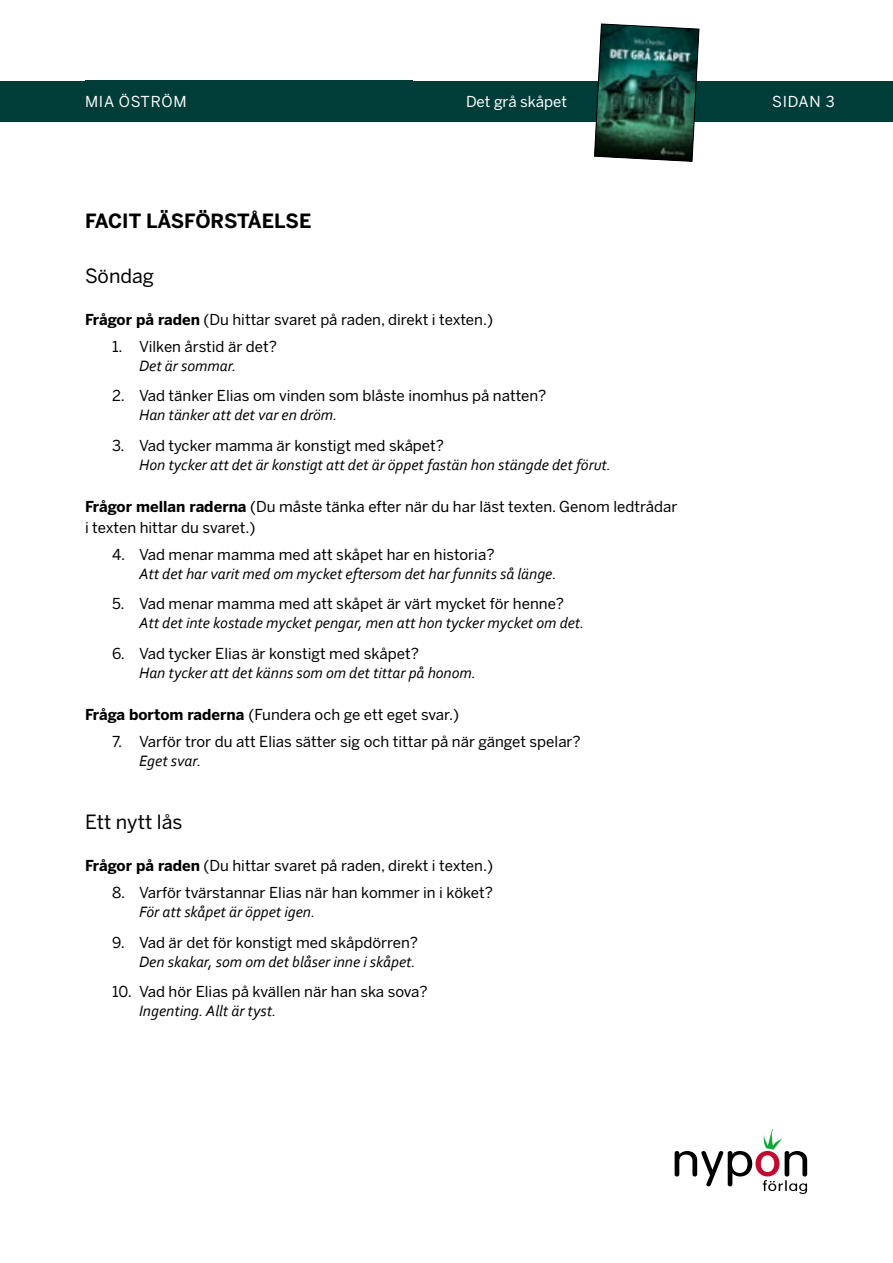
<style>
.page{position:relative;width:893px;height:1263px;background:#fff}
.page>*{position:absolute;margin:0;border:0;box-sizing:border-box;transform-origin:0 0}
.t1{font:700 19.5px "Benton Sans";letter-spacing:-.005em;color:#000}
.t2{font:19.5px "Benton Sans";color:#000}
.t3{font:italic 15.75px "Corbel";color:#000}
.t4{font:15px/21px "Benton Sans";color:#000}
.t5{font:15px "Benton Sans";letter-spacing:.01em;color:#fff}
.t6{font:15px "Benton Sans";letter-spacing:.05em;color:#fff}
.s1{font-weight:700}
</style>
<div class="page">
<div style="left:0;top:81px;width:893px;height:40px;background:#003d39"></div>
<div style="left:85px;top:80px;width:327px;height:41px;background:#003d39"></div>
<img style="left:594px;top:23px;width:105px;height:139px">
<svg style="left:675px;top:1128px;width:132px;height:66px"></svg>
<p class="t6" style="left:85px;top:92px;width:103px">MIA ÖSTRÖM</p>
<p class="t5" style="left:466px;top:92px;width:103px">Det grå skåpet</p>
<p class="t5" style="left:772px;top:92px;width:64px">SIDAN 3</p>
<h1 class="t1" style="left:85px;top:209px;width:228px">FACIT LÄSFÖRSTÅELSE</h1>
<h1 class="t2" style="left:85px;top:264px;width:71px">Söndag</h1>
<p class="t4" style="left:85px;top:309px;width:410px"><span class="s1">Frågor på raden</span> (Du hittar svaret på raden, direkt i texten.)</p>
<p class="t4" style="left:112px;top:336px;width:167px">1. Vilken årstid är det?</p>
<p class="t3" style="left:139px;top:356px;width:99px">Det är sommar.</p>
<p class="t4" style="left:112px;top:385px;width:436px">2. Vad tänker Elias om vinden som blåste inomhus på natten?</p>
<p class="t3" style="left:139px;top:405px;width:200px">Han tänker att det var en dröm.</p>
<p class="t4" style="left:112px;top:435px;width:334px">3. Vad tycker mamma är konstigt med skåpet?</p>
<p class="t3" style="left:139px;top:455px;width:473px">Hon tycker att det är konstigt att det är öppet fastän hon stängde det förut.</p>
<p class="t4" style="left:85px;top:496px;width:594px"><span class="s1">Frågor mellan raderna</span> (Du måste tänka efter när du har läst texten. Genom ledtrådar i texten hittar du svaret.)</p>
<p class="t4" style="left:112px;top:544px;width:384px">4. Vad menar mamma med att skåpet har en historia?</p>
<p class="t3" style="left:139px;top:564px;width:419px">Att det har varit med om mycket eftersom det har funnits så länge.</p>
<p class="t4" style="left:112px;top:593px;width:454px">5. Vad menar mamma med att skåpet är värt mycket för henne?</p>
<p class="t3" style="left:139px;top:613px;width:447px">Att det inte kostade mycket pengar, men att hon tycker mycket om det.</p>
<p class="t4" style="left:112px;top:643px;width:308px">6. Vad tycker Elias är konstigt med skåpet?</p>
<p class="t3" style="left:139px;top:663px;width:338px">Han tycker att det känns som om det tittar på honom.</p>
<p class="t4" style="left:85px;top:704px;width:376px"><span class="s1">Fråga bortom raderna</span> (Fundera och ge ett eget svar.)</p>
<p class="t4" style="left:112px;top:731px;width:470px">7. Varför tror du att Elias sätter sig och tittar på när gänget spelar?</p>
<p class="t3" style="left:139px;top:751px;width:64px">Eget svar.</p>
<h1 class="t2" style="left:85px;top:810px;width:99px">Ett nytt lås</h1>
<p class="t4" style="left:85px;top:855px;width:410px"><span class="s1">Frågor på raden</span> (Du hittar svaret på raden, direkt i texten.)</p>
<p class="t4" style="left:112px;top:882px;width:382px">8. Varför tvärstannar Elias när han kommer in i köket?</p>
<p class="t3" style="left:139px;top:902px;width:178px">För att skåpet är öppet igen.</p>
<p class="t4" style="left:112px;top:932px;width:308px">9. Vad är det för konstigt med skåpdörren?</p>
<p class="t3" style="left:139px;top:951px;width:278px">Den skakar, som om det blåser inne i skåpet.</p>
<p class="t4" style="left:112px;top:981px;width:317px">10. Vad hör Elias på kvällen när han ska sova?</p>
<p class="t3" style="left:139px;top:1001px;width:139px">Ingenting. Allt är tyst.</p>
</div>
